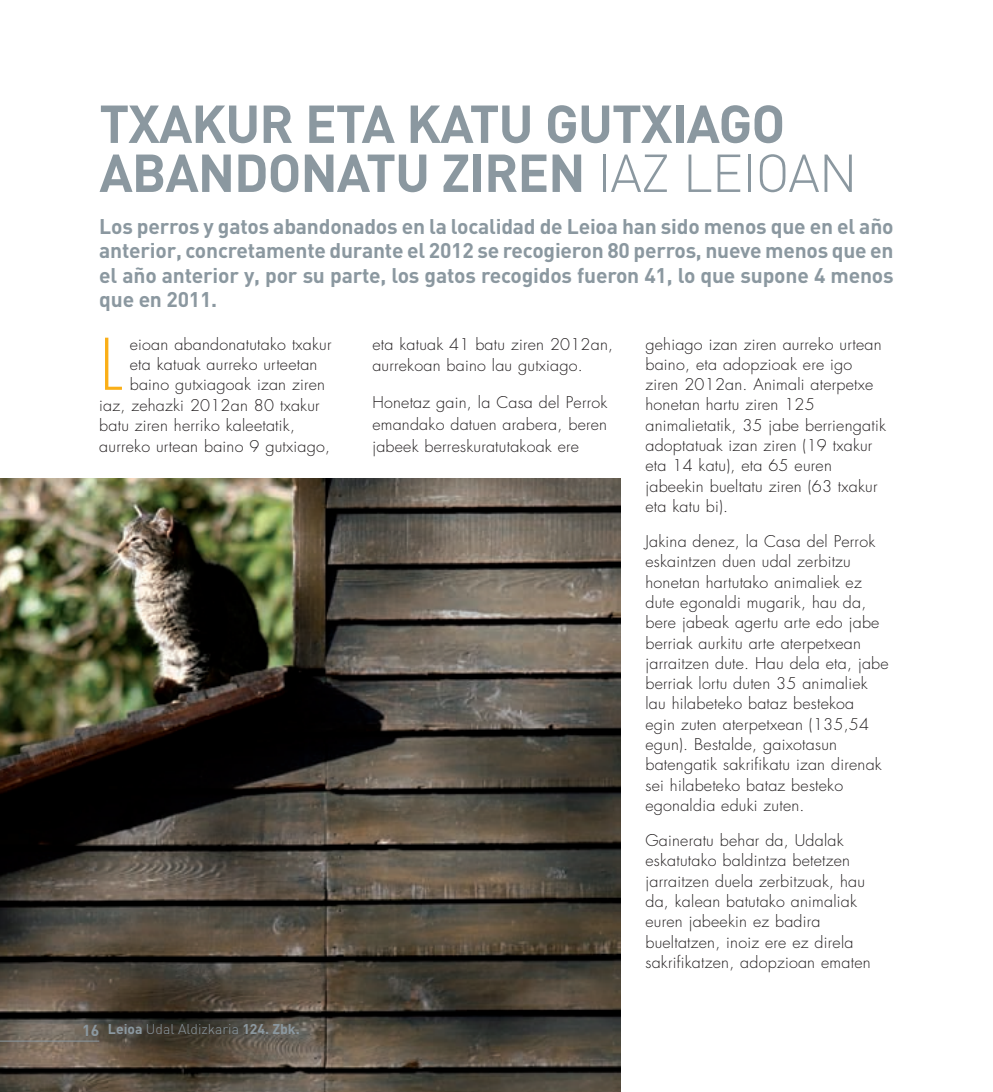
<style>
.page{position:relative;width:993px;height:1092px;background:#fff}
.page>*{position:absolute;margin:0;border:0;box-sizing:border-box;transform-origin:0 0}
.t1{font:300 69.12px "Futura";color:#faaf18}
.t2{font:700 52.5px/49px "DIN";letter-spacing:-.02em;color:#8b98a0}
.t3{font:700 21px/24.5px "DIN";letter-spacing:-.01em;color:#8b98a0;text-align:justify}
.t4{font:300 15.75px/20.3px "Futura";letter-spacing:.015em;color:#231f20}
.t5{font:300 14px "DIN";color:#8b98a0}
.s1{font-weight:300}
.s2{font-weight:700;font-size:15.75px}
.s3{font-weight:700}
</style>
<div class="page">
<img style="left:0;top:478px;width:620px;height:613px">
<hr style="left:0;top:1040px;width:99px;height:1px;background:#8b98a0">
<h2 class="t2" style="left:99px;top:97px;width:759px">Txakur eta katu gutxiago abandonatu ziren <span class="s1">IAZ LEIOAN</span></h2>
<p class="t3" style="left:99px;top:213px;width:795px">Los perros y gatos abandonados en la localidad de Leioa han sido menos que en el año anterior, concretamente durante el 2012 se recogieron 80 perros, nueve menos que en el año anterior y, por su parte, los gatos recogidos fueron 41, lo que supone 4 menos que en 2011.</p>
<h1 class="t1" style="left:99px;top:322px;width:25px">L</h1>
<p class="t4" style="left:130px;top:334px;width:203px">eioan abandonatutako txakur</p>
<p class="t4" style="left:130px;top:354px;width:189px">eta katuak aurreko urteetan</p>
<p class="t4" style="left:130px;top:375px;width:197px">baino gutxiagoak izan ziren</p>
<p class="t4" style="left:99px;top:395px;width:222px">iaz, zehazki 2012an 80 txakur</p>
<p class="t4" style="left:99px;top:416px;width:197px">batu ziren herriko kaleetatik,</p>
<p class="t4" style="left:99px;top:436px;width:232px">aurreko urtean baino 9 gutxiago,</p>
<p class="t5" style="left:82px;top:1020px;width:219px"><span class="s2">16</span> <span class="s3">Leioa</span> UDAL ALDIZKARIA <span class="s3">124. Zbk.</span></p>
<p class="t4" style="left:372px;top:333px;width:242px;line-height:21.9px">eta katuak 41 batu ziren 2012an, aurrekoan baino lau gutxiago.</p>
<p class="t4" style="left:372px;top:392px;width:236px;line-height:21.9px;text-align:justify">Honetaz gain, la Casa del Perrok emandako datuen arabera, beren jabeek berreskuratutakoak ere</p>
<p class="t4" style="left:645px;top:334px;width:242px">gehiago izan ziren aurreko urtean baino, eta adopzioak ere igo ziren 2012an. Animali aterpetxe honetan hartu ziren 125 animalietatik, 35 jabe berriengatik adoptatuak izan ziren (19 txakur eta 14 katu), eta 65 euren jabeekin bueltatu ziren (63 txakur eta katu bi).</p>
<p class="t4" style="left:645px;top:531px;width:245px">Jakina denez, la Casa del Perrok eskaintzen duen udal zerbitzu honetan hartutako animaliek ez dute egonaldi mugarik, hau da, bere jabeak agertu arte edo jabe berriak aurkitu arte aterpetxean jarraitzen dute. Hau dela eta, jabe berriak lortu duten 35 animaliek lau hilabeteko bataz bestekoa<br>egin zuten aterpetxean (135,54 egun). Bestalde, gaixotasun batengatik sakrifikatu izan direnak sei hilabeteko bataz besteko egonaldia eduki zuten.</p>
<p class="t4" style="left:645px;top:830px;width:227px">Gaineratu behar da, Udalak eskatutako baldintza betetzen jarraitzen duela zerbitzuak, hau da, kalean batutako animaliak euren jabeekin ez badira bueltatzen, inoiz ere ez direla sakrifikatzen, adopzioan ematen</p>
</div>
